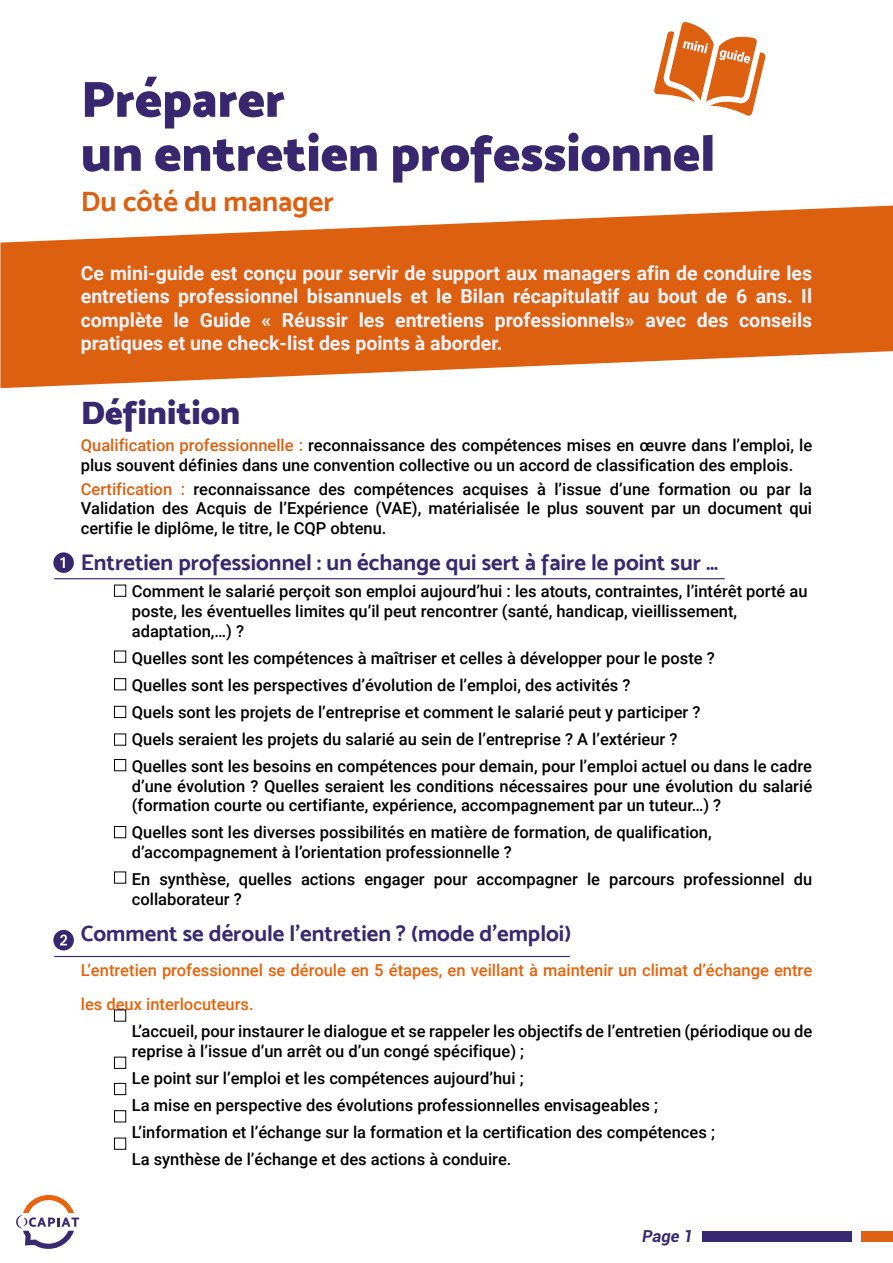
<style>
.page{position:relative;width:893px;height:1263px;background:#fff}
.page>*{position:absolute;margin:0;border:0;box-sizing:border-box;transform-origin:0 0}
.t1{font:51px/54px "Mosk Ultra Bold 900";color:#38276e}
.t2{font:33px "Mosk Ultra Bold 900";color:#37296f}
.t3{font:28.5px "Mosk Bold 700";color:#dd6011}
.t4{font:22.5px "Mosk Bold 700";color:#37296f}
.t5{font:700 19.5px/23.4px "Roboto";color:#f6f5fb;text-align:justify}
.t6{font:500 16.5px/19.8px "Roboto";color:#000}
.t7{font:500 16.5px/34.5px "Roboto";color:#ea620a}
.t8{font:italic 700 16.5px "Roboto";color:#37296f}
.s1{color:#dd6011}
</style>
<div class="page">
<svg style="left:0;top:206px;width:893px;height:182px;fill:#dd6011"></svg>
<svg style="left:654px;top:22px;width:112px;height:94px"></svg>
<div style="left:114px;top:585px;width:12px;height:12px;border:1px solid #000"></div>
<div style="left:114px;top:651px;width:12px;height:12px;border:1px solid #000"></div>
<div style="left:114px;top:678px;width:12px;height:12px;border:1px solid #000"></div>
<div style="left:114px;top:706px;width:12px;height:12px;border:1px solid #000"></div>
<div style="left:114px;top:733px;width:12px;height:12px;border:1px solid #000"></div>
<div style="left:114px;top:759px;width:12px;height:12px;border:1px solid #000"></div>
<div style="left:114px;top:826px;width:12px;height:12px;border:1px solid #000"></div>
<div style="left:114px;top:871px;width:12px;height:12px;border:1px solid #000"></div>
<div style="left:114px;top:1009px;width:12px;height:12px;border:1px solid #000"></div>
<div style="left:114px;top:1057px;width:12px;height:12px;border:1px solid #000"></div>
<div style="left:114px;top:1083px;width:12px;height:12px;border:1px solid #000"></div>
<div style="left:114px;top:1110px;width:12px;height:12px;border:1px solid #000"></div>
<div style="left:114px;top:1138px;width:12px;height:12px;border:1px solid #000"></div>
<div style="left:702px;top:1231px;width:150px;height:10px;background:#37296f"></div>
<div style="left:860px;top:1231px;width:33px;height:10px;background:#df6214"></div>
<div style="left:852px;top:1231px;width:8px;height:10px;background:#f6f5fb"></div>
<div style="left:702px;top:1232px;width:150px;height:10px;background:#37296f"></div>
<div style="left:860px;top:1232px;width:33px;height:10px;background:#df6214"></div>
<div style="left:852px;top:1232px;width:8px;height:10px;background:#f6f5fb"></div>
<svg style="left:16px;top:1195px;width:63px;height:54px"></svg>
<svg style="left:53px;top:552px;width:21px;height:21px"></svg>
<svg style="left:53px;top:930px;width:21px;height:20px"></svg>
<hr style="left:54px;top:578px;width:671px;height:1px;background:#38276e">
<hr style="left:54px;top:956px;width:516px;height:1px;background:#38276e">
<h1 class="t1" style="left:81px;top:72px;width:636px">Préparer<br>un entretien professionnel</h1>
<h3 class="t3" style="left:81px;top:184px;width:255px">Du côté du manager</h3>
<p class="t5" style="left:81px;top:260px;width:733px">Ce mini-guide est conçu pour servir de support aux managers afin de conduire les entretiens professionnel bisannuels et le Bilan récapitulatif au bout de 6 ans. Il complète le Guide « Réussir les entretiens professionnels» avec des conseils pratiques et une check-list des points à aborder.</p>
<h2 class="t2" style="left:81px;top:391px;width:161px">Définition</h2>
<p class="t6" style="left:81px;top:434px;width:733px"><span class="s1">Qualification professionnelle :</span> reconnaissance des compétences mises en œuvre dans l’emploi, le plus souvent définies dans une convention collective ou un accord de classification des emplois.</p>
<p class="t6" style="left:81px;top:478px;width:733px;text-align:justify"><span class="s1">Certification :</span> reconnaissance des compétences acquises à l’issue d’une formation ou par la Validation des Acquis de l’Expérience (VAE), matérialisée le plus souvent par un document qui certifie le diplôme, le titre, le CQP obtenu.</p>
<h3 class="t4" style="left:81px;top:549px;width:639px">Entretien professionnel : un échange qui sert à faire le point sur …</h3>
<p class="t6" style="left:132px;top:581px;width:677px">Comment le salarié perçoit son emploi aujourd’hui : les atouts, contraintes, l’intérêt porté au poste, les éventuelles limites qu’il peut rencontrer (santé, handicap, vieillissement, adaptation,…) ?</p>
<p class="t6" style="left:132px;top:644px;width:682px;line-height:27px">Quelles sont les compétences à maîtriser et celles à développer pour le poste ?<br>Quelles sont les perspectives d’évolution de l’emploi, des activités ?<br>Quels sont les projets de l’entreprise et comment le salarié peut y participer ?<br>Quels seraient les projets du salarié au sein de l’entreprise ? A l’extérieur ?<br>Quelles sont les besoins en compétences pour demain, pour l’emploi actuel ou dans le cadre</p>
<p class="t6" style="left:132px;top:775px;width:682px">d’une évolution ? Quelles seraient les conditions nécessaires pour une évolution du salarié (formation courte ou certifiante, expérience, accompagnement par un tuteur…) ?</p>
<p class="t6" style="left:132px;top:822px;width:581px">Quelles sont les diverses possibilités en matière de formation, de qualification, d’accompagnement à l’orientation professionnelle ?</p>
<p class="t6" style="left:132px;top:869px;width:682px">En synthèse, quelles actions engager pour accompagner le parcours professionnel du collaborateur ?</p>
<h3 class="t4" style="left:81px;top:920px;width:492px">Comment se déroule l’entretien ? (mode d’emploi)</h3>
<p class="t7" style="left:81px;top:952px;width:733px">L’entretien professionnel se déroule en 5 étapes, en veillant à maintenir un climat d’échange entre les deux interlocuteurs.</p>
<p class="t6" style="left:132px;top:1021px;width:682px">L’accueil, pour instaurer le dialogue et se rappeler les objectifs de l’entretien (périodique ou de reprise à l’issue d’un arrêt ou d’un congé spécifique) ;</p>
<p class="t6" style="left:132px;top:1064px;width:585px;line-height:27px">Le point sur l’emploi et les compétences aujourd’hui ;<br>La mise en perspective des évolutions professionnelles envisageables ; L’information et l’échange sur la formation et la certification des compétences ; La synthèse de l’échange et des actions à conduire.</p>
<p class="t8" style="left:642px;top:1224px;width:52px">Page 1</p>
</div>
